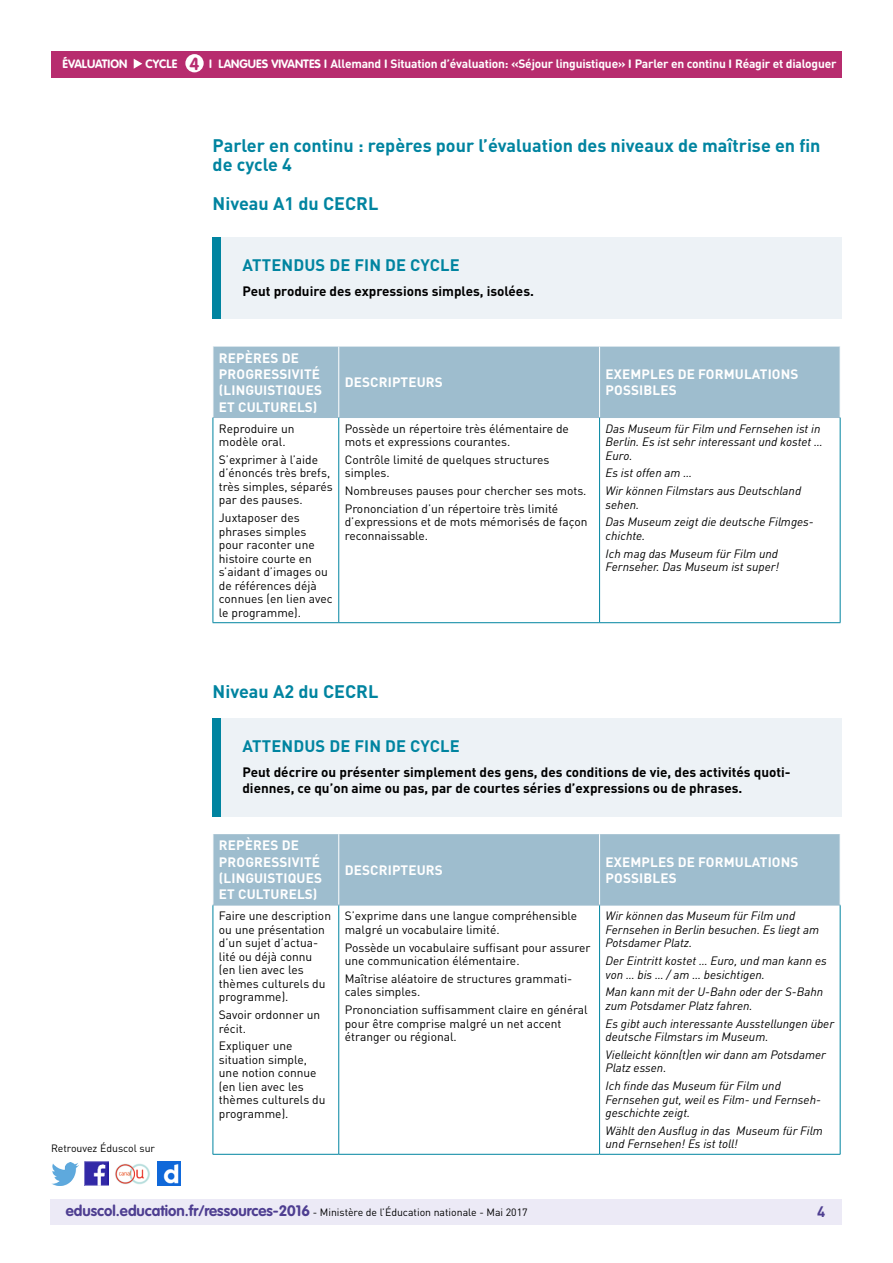
<style>
.page{position:relative;width:893px;height:1263px;background:#fff}
.page>*{position:absolute;margin:0;border:0;box-sizing:border-box;transform-origin:0 0}
._04_Titre_de_niveau{font:700 18px/19.5px "DIN Pro";color:#0084a0}
.t1{font:700 17.25px "VAG Rounded Std";color:#b72c6e}
._01_Texte_info_conte{font:700 16.5px "DIN Pro";letter-spacing:.01em;color:#0084a0}
.t2{font:700 15px "DIN Pro";color:#4e3e91}
._01_Texte_info_conte-2{font:700 13.5px/16.2px "DIN Pro";color:#000}
.Titre_têtière_tablea{font:700 13.5px/16.2px "DIN Pro";letter-spacing:.01em;color:#fff}
.Texte_courant_tablea{font:12px/13.5px "DIN Pro";color:#000}
.Texte_courant_tablea-2{font:italic 12px/13.5px "DIN Pro";color:#000}
.t3{font:700 12px "DIN Pro";letter-spacing:-.015em;color:#fff}
.t4{font:700 12px "VAG Rounded Std";color:#fff}
.t5{font:10.5px "DIN Pro";color:#000}
.s1{font-family:"VAG Rounded Std"}
.s2{font-family:"VAG Rounded Std";font-weight:700;font-size:15px;color:#4e3e91}
</style>
<div class="page">
<div style="left:50px;top:1199px;width:791px;height:26px;background:#eceaf6"></div>
<div style="left:51px;top:51px;width:791px;height:27px;background:#b72c6e"></div>
<svg style="left:134px;top:59px;width:8px;height:10px"></svg>
<div style="left:185px;top:54px;width:19px;height:18px;background:#fff;border-radius:50%"></div>
<img style="left:85px;top:1162px;width:23px;height:23px">
<img style="left:51px;top:1163px;width:28px;height:22px">
<img style="left:158px;top:1162px;width:22px;height:23px">
<img style="left:115px;top:1163px;width:35px;height:22px">
<div style="left:214px;top:347px;width:626px;height:70px;background:#9ebdce"></div>
<hr style="left:338px;top:347px;width:1px;height:70px;background:#fff">
<hr style="left:599px;top:347px;width:1px;height:70px;background:#fff">
<hr style="left:213px;top:622px;width:126px;height:1px;background:#0084a0">
<hr style="left:213px;top:417px;width:126px;height:1px;background:#9ebdce">
<hr style="left:213px;top:418px;width:1px;height:204px;background:#0084a0">
<hr style="left:339px;top:417px;width:261px;height:1px;background:#9ebdce">
<hr style="left:600px;top:417px;width:240px;height:1px;background:#9ebdce">
<hr style="left:338px;top:418px;width:1px;height:204px;background:#0084a0">
<hr style="left:599px;top:418px;width:1px;height:204px;background:#0084a0">
<hr style="left:840px;top:418px;width:1px;height:204px;background:#0084a0">
<hr style="left:339px;top:622px;width:261px;height:1px;background:#0084a0">
<hr style="left:600px;top:622px;width:240px;height:1px;background:#0084a0">
<div style="left:214px;top:834px;width:626px;height:71px;background:#9ebdce"></div>
<hr style="left:338px;top:834px;width:1px;height:71px;background:#fff">
<hr style="left:599px;top:834px;width:1px;height:71px;background:#fff">
<hr style="left:213px;top:1154px;width:126px;height:1px;background:#0084a0">
<hr style="left:213px;top:905px;width:126px;height:1px;background:#9ebdce">
<hr style="left:213px;top:905px;width:1px;height:249px;background:#0084a0">
<hr style="left:339px;top:905px;width:261px;height:1px;background:#9ebdce">
<hr style="left:600px;top:905px;width:240px;height:1px;background:#9ebdce">
<hr style="left:338px;top:905px;width:1px;height:249px;background:#0084a0">
<hr style="left:599px;top:905px;width:1px;height:249px;background:#0084a0">
<hr style="left:840px;top:905px;width:1px;height:249px;background:#0084a0">
<hr style="left:339px;top:1154px;width:261px;height:1px;background:#0084a0">
<hr style="left:600px;top:1154px;width:240px;height:1px;background:#0084a0">
<div style="left:213px;top:237px;width:629px;height:82px;background:#edf2f6"></div>
<div style="left:213px;top:237px;width:8px;height:82px;background:#0084a0"></div>
<div style="left:213px;top:718px;width:629px;height:98px;background:#edf2f6"></div>
<div style="left:213px;top:718px;width:8px;height:98px;background:#0084a0"></div>
<p class="t4" style="left:63px;top:57px;width:66px">ÉVALUATION</p>
<p class="t4" style="left:146px;top:57px;width:33px">CYCLE</p>
<p class="t3" style="left:209px;top:56px;width:629px"><span class="s1">I LANGUES VIVANTES I</span> Allemand <span class="s1">I</span> Situation d’évaluation: «Séjour linguistique» <span class="s1">I</span> Parler en continu <span class="s1">I</span> Réagir et dialoguer</p>
<h2 class="t1" style="left:190px;top:53px;width:11px">4</h2>
<p class="_04_Titre_de_niveau" style="left:213px;top:135px;width:609px">Parler en continu : repères pour l’évaluation des niveaux de maîtrise en fin de cycle 4</p>
<p class="_04_Titre_de_niveau" style="left:213px;top:193px;width:167px">Niveau A1 du CECRL</p>
<p class="_01_Texte_info_conte" style="left:242px;top:254px;width:219px">ATTENDUS DE FIN DE CYCLE</p>
<p class="_01_Texte_info_conte-2" style="left:242px;top:283px;width:293px">Peut produire des expressions simples, isolées.</p>
<p class="Titre_têtière_tablea" style="left:219px;top:349px;width:105px">REPÈRES DE<br>PROGRESSIVITÉ (LINGUISTIQUES<br>ET CULTURELS)</p>
<p class="Texte_courant_tablea" style="left:219px;top:421px;width:77px">Reproduire un modèle oral.</p>
<p class="Texte_courant_tablea" style="left:219px;top:453px;width:115px">S’exprimer à l’aide d’énoncés très brefs, très simples, séparés par des pauses.</p>
<p class="Texte_courant_tablea" style="left:219px;top:511px;width:115px">Juxtaposer des phrases simples pour raconter une histoire courte en s’aidant d’images ou de références déjà connues (en lien avec le programme).</p>
<p class="Titre_têtière_tablea" style="left:345px;top:374px;width:100px">DESCRIPTEURS</p>
<p class="Titre_têtière_tablea" style="left:606px;top:366px;width:194px">EXEMPLES DE FORMULATIONS<br>POSSIBLES</p>
<p class="Texte_courant_tablea" style="left:345px;top:421px;width:226px">Possède un répertoire très élémentaire de mots et expressions courantes.</p>
<p class="Texte_courant_tablea" style="left:345px;top:453px;width:206px">Contrôle limité de quelques structures simples.</p>
<p class="Texte_courant_tablea" style="left:345px;top:484px;width:243px">Nombreuses pauses pour chercher ses mots.</p>
<p class="Texte_courant_tablea" style="left:345px;top:502px;width:244px">Prononciation d’un répertoire très limité d’expressions et de mots mémorisés de façon reconnaissable.</p>
<p class="Texte_courant_tablea-2" style="left:606px;top:421px;width:219px">Das Museum für Film und Fernsehen ist in<br>Berlin. Es ist sehr interessant und kostet …<br>Euro.</p>
<p class="Texte_courant_tablea-2" style="left:606px;top:466px;width:88px">Es ist offen am …</p>
<p class="Texte_courant_tablea-2" style="left:606px;top:484px;width:197px">Wir können Filmstars aus Deutschland sehen.</p>
<p class="Texte_courant_tablea-2" style="left:606px;top:515px;width:210px">Das Museum zeigt die deutsche Filmges&shy;chichte.</p>
<p class="Texte_courant_tablea-2" style="left:606px;top:546px;width:175px">Ich mag das Museum für Film und<br>Fernseher. Das Museum ist super!</p>
<p class="_04_Titre_de_niveau" style="left:213px;top:681px;width:167px">Niveau A2 du CECRL</p>
<p class="_01_Texte_info_conte" style="left:242px;top:735px;width:219px">ATTENDUS DE FIN DE CYCLE</p>
<p class="_01_Texte_info_conte-2" style="left:242px;top:763px;width:550px">Peut décrire ou présenter simplement des gens, des conditions de vie, des activités quoti&shy;diennes, ce qu’on aime ou pas, par de courtes séries d’expressions ou de phrases.</p>
<p class="t5" style="left:51px;top:1141px;width:106px">Retrouvez Éduscol sur</p>
<p class="Titre_têtière_tablea" style="left:219px;top:837px;width:105px">REPÈRES DE<br>PROGRESSIVITÉ (LINGUISTIQUES<br>ET CULTURELS)</p>
<p class="Texte_courant_tablea" style="left:219px;top:909px;width:114px">Faire une description ou une présentation d’un sujet d’actua&shy;lité ou déjà connu (en lien avec les thèmes culturels du programme).</p>
<p class="Texte_courant_tablea" style="left:219px;top:1008px;width:103px">Savoir ordonner un récit.</p>
<p class="Texte_courant_tablea" style="left:219px;top:1039px;width:108px">Expliquer une situation simple, une notion connue (en lien avec les thèmes culturels du programme).</p>
<p class="Titre_têtière_tablea" style="left:345px;top:861px;width:100px">DESCRIPTEURS</p>
<p class="Titre_têtière_tablea" style="left:606px;top:853px;width:194px">EXEMPLES DE FORMULATIONS<br>POSSIBLES</p>
<p class="Texte_courant_tablea" style="left:345px;top:909px;width:234px">S’exprime dans une langue compréhensible malgré un vocabulaire limité.</p>
<p class="Texte_courant_tablea" style="left:345px;top:940px;width:247px">Possède un vocabulaire suffisant pour assurer une communication élémentaire.</p>
<p class="Texte_courant_tablea" style="left:345px;top:971px;width:229px">Maîtrise aléatoire de structures grammati&shy;cales simples.</p>
<p class="Texte_courant_tablea" style="left:345px;top:1003px;width:245px">Prononciation suffisamment claire en général pour être comprise malgré un net accent étranger ou régional.</p>
<p class="Texte_courant_tablea-2" style="left:606px;top:909px;width:215px">Wir können das Museum für Film und<br>Fernsehen in Berlin besuchen. Es liegt am<br>Potsdamer Platz.</p>
<p class="Texte_courant_tablea-2" style="left:606px;top:954px;width:223px">Der Eintritt kostet … Euro, und man kann es von … bis … / am … besichtigen.</p>
<p class="Texte_courant_tablea-2" style="left:606px;top:985px;width:219px">Man kann mit der U-Bahn oder der S-Bahn zum Potsdamer Platz fahren.</p>
<p class="Texte_courant_tablea-2" style="left:606px;top:1016px;width:230px">Es gibt auch interessante Ausstellungen über deutsche Filmstars im Museum.</p>
<p class="Texte_courant_tablea-2" style="left:606px;top:1047px;width:222px">Vielleicht könn(t)en wir dann am Potsdamer<br>Platz essen.</p>
<p class="Texte_courant_tablea-2" style="left:606px;top:1079px;width:217px">Ich finde das Museum für Film und<br>Fernsehen gut, weil es Film- und Fernseh&shy;geschichte zeigt.</p>
<p class="Texte_courant_tablea-2" style="left:606px;top:1123px;width:219px">Wählt den Ausflug in das Museum für Film und Fernsehen! Es ist toll!</p>
<p class="t5" style="left:66px;top:1205px;width:463px"><span class="s2">eduscol.education.fr/ressources-2016</span> - Ministère de l’Éducation nationale - Mai 2017</p>
<p class="t2" style="left:817px;top:1201px;width:10px">4</p>
</div>
